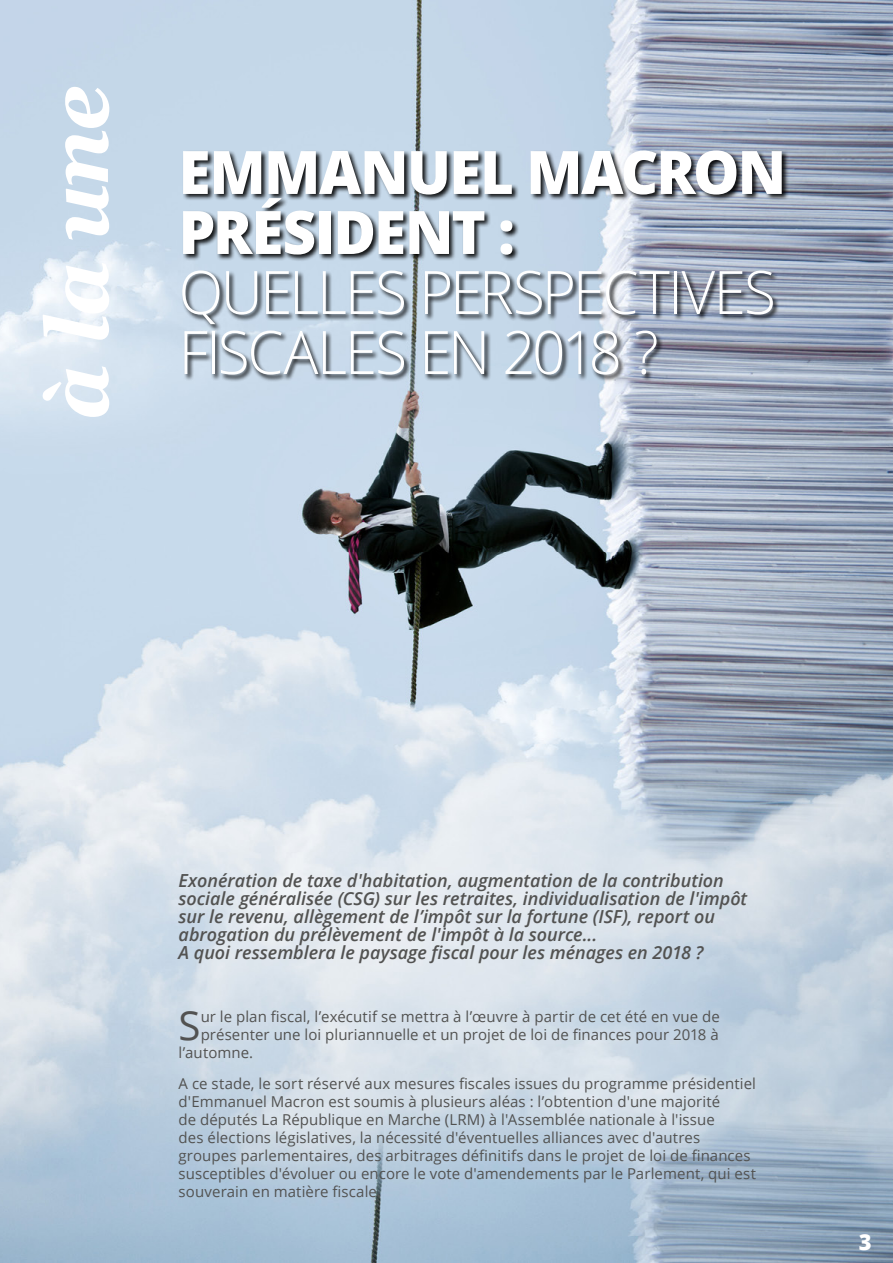
<style>
.page{position:relative;width:893px;height:1263px;background:#fff}
.page>*{position:absolute;margin:0;border:0;box-sizing:border-box;transform-origin:0 0}
.t1{font:italic 700 86.4px "Georgia";color:#fff;scale:.95 1}
.t2{font:300 60px/60px "Open Sans";letter-spacing:-.035em;color:#fff}
.t3{font:800 60px/60px "Open Sans";letter-spacing:-.03em;color:#fff}
.t4{font:40.2px "Open Sans";color:#525251}
.t5{font:800 22.05px "Open Sans";color:#fff}
.t6{font:italic 600 18px/18px "Open Sans";color:#525251}
.t7{font:15px/18px "Open Sans";letter-spacing:.005em;color:#525251}
</style>
<div class="page">
<img style="left:0;top:0;width:893px;height:1263px">
<div style="left:181px;top:149px;width:608px;height:232px;background:#000;opacity:.9"></div>
<h1 class="t1" style="left:14px;top:420px;width:354px;rotate:-90deg">à la une</h1>
<h2 class="t3" style="left:179px;top:139px;width:609px">EMMANUEL MACRON<br>PRÉSIDENT :</h2>
<h2 class="t2" style="left:179px;top:261px;width:599px">QUELLES PERSPECTIVES<br>FISCALES EN 2018 ?</h2>
<p class="t6" style="left:179px;top:871px;width:570px">Exonération de taxe d'habitation, augmentation de la contribution sociale généralisée (CSG) sur les retraites, individualisation de l'impôt sur le revenu, allègement de l’impôt sur la fortune (ISF), report ou abrogation du prélèvement de l'impôt à la source...<br>A quoi ressemblera le paysage fiscal pour les ménages en 2018 ?</p>
<h3 class="t4" style="left:179px;top:998px;width:24px">S</h3>
<p class="t7" style="left:201px;top:1007px;width:521px">ur le plan fiscal, l’exécutif se mettra à l’œuvre à partir de cet été en vue de</p>
<p class="t7" style="left:201px;top:1025px;width:520px">présenter une loi pluriannuelle et un projet de loi de finances pour 2018 à</p>
<p class="t7" style="left:179px;top:1043px;width:76px">l’automne.</p>
<p class="t7" style="left:179px;top:1074px;width:579px">A ce stade, le sort réservé aux mesures fiscales issues du programme présidentiel d'Emmanuel Macron est soumis à plusieurs aléas : l’obtention d'une majorité<br>de députés La République en Marche (LRM) à l'Assemblée nationale à l'issue<br>des élections législatives, la nécessité d'éventuelles alliances avec d'autres groupes parlementaires, des arbitrages définitifs dans le projet de loi de finances susceptibles d'évoluer ou encore le vote d'amendements par le Parlement, qui est souverain en matière fiscale.</p>
<h3 class="t5" style="left:859px;top:1225px;width:14px">3</h3>
</div>
